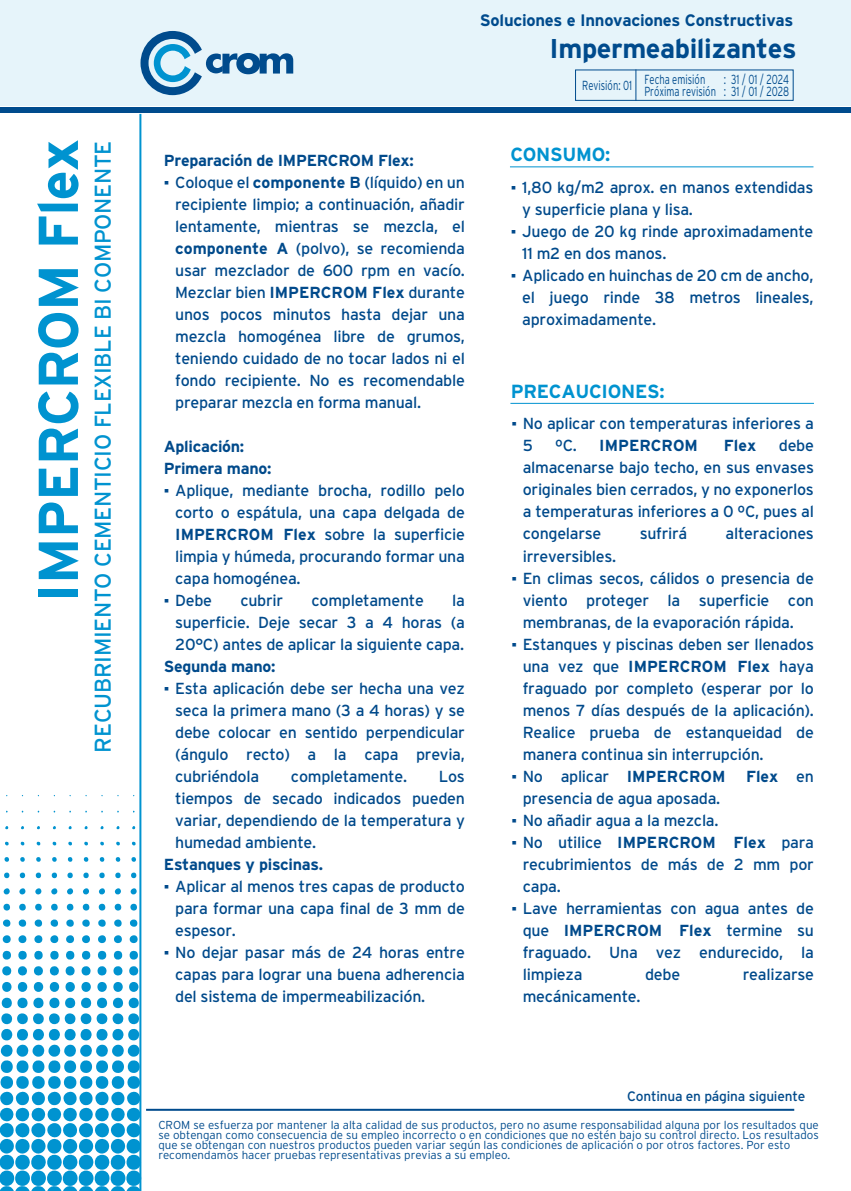
<style>
.page{position:relative;width:851px;height:1191px;background:#fff}
.page>*{position:absolute;margin:0;border:0;box-sizing:border-box;transform-origin:0 0}
.t1{font:700 56px "Interstate";letter-spacing:-.015em;color:#0093d0}
.t2{font:700 27.2px "Interstate";letter-spacing:-.015em;color:#004b8d}
.t3{font:22.8px "Interstate";letter-spacing:-.015em;color:#0093d0}
.t4{font:700 19px "Interstate";letter-spacing:-.015em;color:#0093d0}
.t5{font:700 16.6px "Interstate";letter-spacing:-.015em;color:#004b8d}
.t6{font:16px/22px "Interstate";letter-spacing:-.02em;color:#014a8b;text-align:justify}
.t7{font:700 16px/22px "Interstate";letter-spacing:-.02em;color:#014a8b}
.t8{font:700 16px "Interstate";color:#014a8b}
.t9{font:13.6px "Interstate";letter-spacing:-.015em;color:#014a8b}
.t10{font:300 13.2px/12px "Interstate";color:#004b8d;text-align:right;scale:.72 1}
.t11{font:300 11.6px/10px "Interstate";color:#004b8d}
.s1{font-family:"Times New Roman"}
.s2{font-weight:700}
.s3{font-weight:400}
</style>
<div class="page">
<div style="left:0;top:0;width:850px;height:106px;background:#e6f4fa"></div>
<hr style="left:510px;top:166px;width:303px;height:1px;background:#0093d0">
<hr style="left:510px;top:403px;width:303px;height:1px;background:#0093d0">
<svg style="left:140px;top:31px;width:153px;height:64px"></svg>
<div style="left:0;top:108px;width:850px;height:5px;background:#004b8d"></div>
<svg style="left:5px;top:841px;width:4px;height:5px"></svg>
<svg style="left:4px;top:857px;width:5px;height:5px"></svg>
<svg style="left:4px;top:872px;width:6px;height:7px"></svg>
<svg style="left:3px;top:888px;width:7px;height:7px"></svg>
<svg style="left:3px;top:903px;width:7px;height:7px"></svg>
<svg style="left:20px;top:841px;width:5px;height:5px"></svg>
<svg style="left:20px;top:857px;width:5px;height:5px"></svg>
<svg style="left:19px;top:872px;width:6px;height:7px"></svg>
<svg style="left:19px;top:888px;width:7px;height:7px"></svg>
<svg style="left:19px;top:903px;width:7px;height:7px"></svg>
<svg style="left:36px;top:841px;width:5px;height:5px"></svg>
<svg style="left:36px;top:857px;width:5px;height:5px"></svg>
<svg style="left:35px;top:872px;width:6px;height:7px"></svg>
<svg style="left:35px;top:888px;width:7px;height:7px"></svg>
<svg style="left:35px;top:903px;width:7px;height:7px"></svg>
<svg style="left:52px;top:841px;width:4px;height:5px"></svg>
<svg style="left:52px;top:857px;width:5px;height:5px"></svg>
<svg style="left:51px;top:872px;width:6px;height:7px"></svg>
<svg style="left:51px;top:888px;width:7px;height:7px"></svg>
<svg style="left:51px;top:903px;width:7px;height:7px"></svg>
<svg style="left:68px;top:841px;width:4px;height:5px"></svg>
<svg style="left:67px;top:857px;width:6px;height:5px"></svg>
<svg style="left:67px;top:872px;width:6px;height:7px"></svg>
<svg style="left:67px;top:888px;width:6px;height:7px"></svg>
<svg style="left:66px;top:903px;width:8px;height:7px"></svg>
<svg style="left:84px;top:841px;width:4px;height:5px"></svg>
<svg style="left:83px;top:857px;width:6px;height:5px"></svg>
<svg style="left:83px;top:872px;width:6px;height:7px"></svg>
<svg style="left:83px;top:888px;width:6px;height:7px"></svg>
<svg style="left:82px;top:903px;width:8px;height:7px"></svg>
<svg style="left:100px;top:841px;width:4px;height:5px"></svg>
<svg style="left:99px;top:857px;width:6px;height:5px"></svg>
<svg style="left:99px;top:872px;width:6px;height:7px"></svg>
<svg style="left:98px;top:888px;width:7px;height:7px"></svg>
<svg style="left:98px;top:903px;width:8px;height:7px"></svg>
<svg style="left:116px;top:841px;width:4px;height:5px"></svg>
<svg style="left:115px;top:857px;width:5px;height:5px"></svg>
<svg style="left:115px;top:872px;width:6px;height:7px"></svg>
<svg style="left:114px;top:888px;width:7px;height:7px"></svg>
<svg style="left:114px;top:903px;width:8px;height:7px"></svg>
<svg style="left:2px;top:919px;width:112px;height:57px"></svg>
<svg style="left:0;top:982px;width:124px;height:209px"></svg>
<svg style="left:132px;top:841px;width:4px;height:5px"></svg>
<svg style="left:131px;top:857px;width:5px;height:5px"></svg>
<svg style="left:131px;top:872px;width:6px;height:7px"></svg>
<svg style="left:130px;top:888px;width:7px;height:7px"></svg>
<svg style="left:130px;top:903px;width:7px;height:7px"></svg>
<svg style="left:114px;top:919px;width:25px;height:57px"></svg>
<svg style="left:124px;top:982px;width:18px;height:209px"></svg>
<hr style="left:146px;top:1108px;width:648px;height:2px;background:#004b8d">
<hr style="left:139px;top:114px;width:2px;height:1077px;background:#0093d0">
<div style="left:575px;top:69px;width:218px;height:32px;border:1px solid #004b8d"></div>
<hr style="left:635px;top:69px;width:1px;height:32px;background:#004b8d">
<p class="t5" style="left:480px;top:10px;width:315px">Soluciones e Innovaciones Constructivas</p>
<h2 class="t2" style="left:549px;top:31px;width:248px">Impermeabilizantes</h2>
<p class="t10" style="left:582px;top:80px;width:71px">Revisión: 01</p>
<p class="t10" style="left:644px;top:74px;width:203px">: 31 / 01 / 2024<br>Próxima revisión : 31 / 01 / 2028</p>
<p class="t10" style="left:644px;top:74px;width:86px">Fecha emisión</p>
<h1 class="t1" style="left:24px;top:602px;width:465px;rotate:-90deg">IMPERCROM Flex</h1>
<h3 class="t3" style="left:90px;top:752px;width:613px;rotate:-90deg">RECUBRIMIENTO CEMENTICIO FLEXIBLE BI COMPONENTE</h3>
<p class="t4" style="left:510px;top:143px;width:101px">CONSUMO:</p>
<p class="t7" style="left:164px;top:149px;width:251px">Preparación de IMPERCROM Flex:</p>
<p class="t6" style="left:175px;top:171px;width:291px;text-indent:-11px"><span class="s1">▪</span> Coloque el <span class="s2">componente B</span> (líquido) en un recipiente limpio; a continuación, añadir lentamente, mientras se mezcla, el <span class="s2">componente A</span> (polvo), se recomienda usar mezclador de 600 rpm en vacío.<br>Mezclar bien <span class="s2">IMPERCROM Flex</span> durante unos pocos minutos hasta dejar una mezcla homogénea libre de grumos, teniendo cuidado de no tocar lados ni el fondo recipiente. No es recomendable preparar mezcla en forma manual.</p>
<p class="t7" style="left:164px;top:435px;width:109px">Aplicación:<br>Primera mano:</p>
<p class="t6" style="left:175px;top:479px;width:291px;text-indent:-11px"><span class="s1">▪</span> Aplique, mediante brocha, rodillo pelo corto o espátula, una capa delgada de <span class="s2">IMPERCROM Flex</span> sobre la superficie limpia y húmeda, procurando formar una capa homogénea.</p>
<p class="t6" style="left:164px;top:589px;width:50px"><span class="s1">▪</span> Debe</p>
<p class="t6" style="left:240px;top:589px;width:44px">cubrir</p>
<p class="t6" style="left:311px;top:589px;width:114px">completamente</p>
<p class="t6" style="left:522px;top:176px;width:292px;text-indent:-11px"><span class="s1">▪</span> 1,80 kg/m2 aprox. en manos extendidas y superficie plana y lisa.</p>
<p class="t6" style="left:522px;top:220px;width:293px;text-indent:-11px"><span class="s1">▪</span> Juego de 20 kg rinde aproximadamente<br>11 m2 en dos manos.</p>
<p class="t6" style="left:522px;top:264px;width:293px;text-indent:-11px"><span class="s1">▪</span> Aplicado en huinchas de 20 cm de ancho, el juego rinde 38 metros lineales, aproximadamente.</p>
<p class="t4" style="left:511px;top:379px;width:155px">PRECAUCIONES:</p>
<p class="t6" style="left:522px;top:413px;width:293px;text-indent:-11px"><span class="s1">▪</span> No aplicar con temperaturas inferiores a<br>5</p>
<p class="t6" style="left:522px;top:435px;width:293px;text-indent:256px">debe almacenarse bajo techo, en sus envases originales bien cerrados, y no exponerlos a temperaturas inferiores a 0 ºC, pues al congelarse</p>
<p class="t8" style="left:555px;top:436px;width:144px"><span class="s3">ºC.</span> IMPERCROM</p>
<p class="t7" style="left:723px;top:435px;width:34px">Flex</p>
<p class="t6" style="left:639px;top:523px;width:49px">sufrirá</p>
<p class="t6" style="left:725px;top:523px;width:90px">alteraciones</p>
<p class="t6" style="left:522px;top:545px;width:95px">irreversibles.</p>
<p class="t6" style="left:522px;top:567px;width:293px;text-indent:-11px"><span class="s1">▪</span> En climas secos, cálidos o presencia de viento proteger la superficie con membranas, de la evaporación rápida.</p>
<p class="t6" style="left:522px;top:633px;width:293px;text-indent:-11px"><span class="s1">▪</span> Estanques y piscinas deben ser llenados una vez que <span class="s2">IMPERCROM Flex</span> haya fraguado por completo (esperar por lo menos 7 días después de la aplicación).<br>Realice prueba de estanqueidad de manera continua sin interrupción.</p>
<p class="t6" style="left:511px;top:765px;width:215px"><span class="s1">▪</span> No aplicar <span class="s2">IMPERCROM</span></p>
<p class="t7" style="left:746px;top:765px;width:69px">Flex <span class="s3">en</span></p>
<p class="t6" style="left:522px;top:787px;width:199px">presencia de agua aposada.</p>
<p class="t6" style="left:511px;top:809px;width:208px"><span class="s1">▪</span> No añadir agua a la mezcla.</p>
<p class="t6" style="left:522px;top:831px;width:293px;text-indent:-11px"><span class="s1">▪</span> No utilice <span class="s2">IMPERCROM Flex</span> para recubrimientos de más de 2 mm por capa.</p>
<p class="t6" style="left:522px;top:897px;width:293px;text-indent:-11px"><span class="s1">▪</span> Lave herramientas con agua antes de que <span class="s2">IMPERCROM Flex</span> termine su fraguado. Una vez endurecido, la limpieza</p>
<p class="t6" style="left:175px;top:589px;width:291px;text-indent:277px">la superficie. Deje secar 3 a 4 horas (a 20°C) antes de aplicar la siguiente capa.</p>
<p class="t7" style="left:164px;top:655px;width:113px">Segunda mano:</p>
<p class="t6" style="left:175px;top:677px;width:291px;text-indent:-11px"><span class="s1">▪</span> Esta aplicación debe ser hecha una vez seca la primera mano (3 a 4 horas) y se debe colocar en sentido perpendicular (ángulo recto) a la capa previa, cubriéndola</p>
<p class="t6" style="left:291px;top:765px;width:118px">completamente.</p>
<p class="t6" style="left:175px;top:765px;width:291px;text-indent:263px">Los tiempos de secado indicados pueden variar, dependiendo de la temperatura y humedad ambiente.</p>
<p class="t7" style="left:164px;top:853px;width:161px">Estanques y piscinas.</p>
<p class="t6" style="left:175px;top:875px;width:291px;text-indent:-11px"><span class="s1">▪</span> Aplicar al menos tres capas de producto para formar una capa final de 3 mm de espesor.</p>
<p class="t6" style="left:175px;top:941px;width:291px;text-indent:-11px"><span class="s1">▪</span> No dejar pasar más de 24 horas entre capas para lograr una buena adherencia del sistema de impermeabilización.</p>
<p class="t6" style="left:645px;top:963px;width:37px">debe</p>
<p class="t6" style="left:742px;top:963px;width:73px">realizarse</p>
<p class="t6" style="left:522px;top:985px;width:119px">mecánicamente.</p>
<p class="t9" style="left:627px;top:1088px;width:180px">Continua en página siguiente</p>
<p class="t11" style="left:158px;top:1119px;width:662px">CROM se esfuerza por mantener la alta calidad de sus productos, pero no asume responsabilidad alguna por los resultados que se obtengan como consecuencia de su empleo incorrecto o en condiciones que no estén bajo su control directo. Los resultados que se obtengan con nuestros productos pueden variar según las condiciones de aplicación o por otros factores. Por esto recomendamos hacer pruebas representativas previas a su empleo.</p>
</div>
